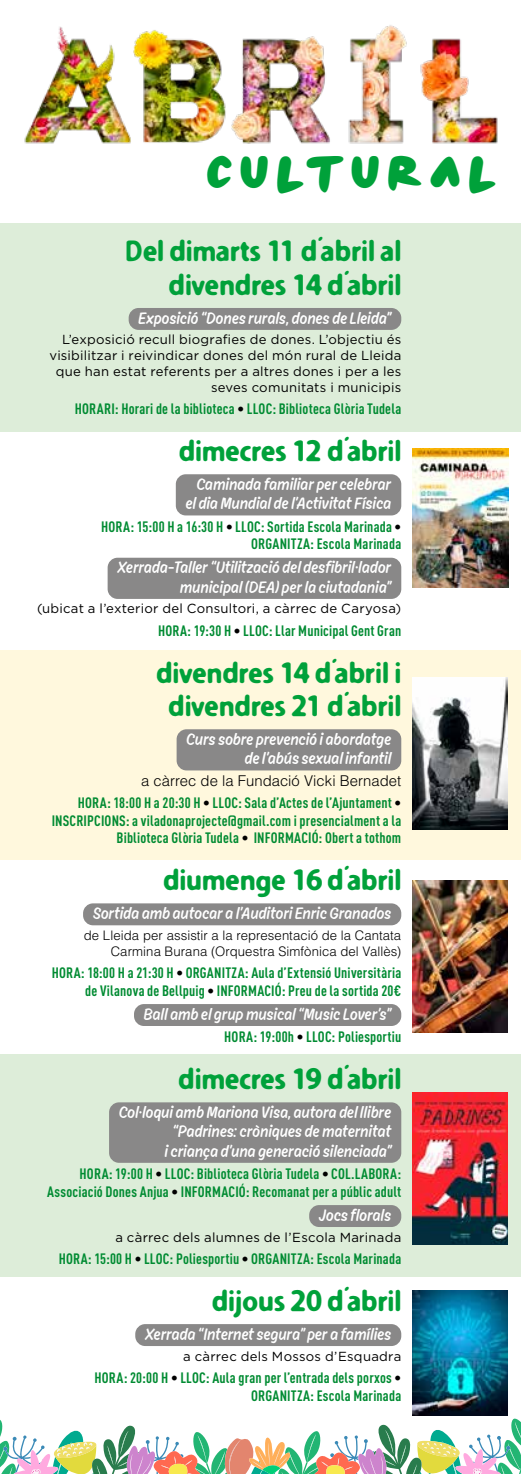
<style>
.page{position:relative;width:521px;height:1474px;background:#fff}
.page>*{position:absolute;margin:0;border:0;box-sizing:border-box;transform-origin:0 0}
.t1{font:45.85px "Yay";letter-spacing:.16em;color:#00a13a}
.t2{font:700 29.57px/33.2px "Carson Blur";letter-spacing:.01em;color:#00a13a;text-align:right}
.t3{font:100 17.5px/19.2px "Ahkio W00";letter-spacing:.01em;color:#fff;text-align:right}
.t4{font:700 14.88px/17.5px "DIN Cond";letter-spacing:.015em;color:#008b32;text-align:right}
.t5{font:300 14.88px "Helvetica LT Std";letter-spacing:.005em;color:#000}
.t6{font:13.12px/15.8px "Gotham";letter-spacing:.02em;color:#000;text-align:right}
.t7{font:300 13.12px/15.8px "Helvetica LT Std";letter-spacing:.005em;color:#000;text-align:right}
.s1{color:#000}
</style>
<div class="page">
<div style="left:0;top:223px;width:521px;height:209px;background:#ddedd9"></div>
<hr style="left:520px;top:1017px;width:1px;height:136px;background:#fff8dd">
<div style="left:0;top:650px;width:521px;height:209px;background:#fff8dd"></div>
<div style="left:0;top:1054px;width:521px;height:223px;background:#ddedd9"></div>
<div style="left:129px;top:308px;width:272px;height:22px;background:#898888;border-radius:10px"></div>
<div style="left:176px;top:474px;width:225px;height:41px;background:#898888;border-radius:10px"></div>
<div style="left:108px;top:557px;width:293px;height:42px;background:#898888;border-radius:10px"></div>
<div style="left:177px;top:729px;width:224px;height:41px;background:#898888;border-radius:10px"></div>
<div style="left:83px;top:903px;width:318px;height:22px;background:#898888;border-radius:10px"></div>
<div style="left:134px;top:1004px;width:267px;height:22px;background:#898888;border-radius:10px"></div>
<div style="left:109px;top:1102px;width:292px;height:60px;background:#898888;border-radius:10px"></div>
<div style="left:309px;top:1205px;width:92px;height:21px;background:#898888;border-radius:10px"></div>
<div style="left:135px;top:1323px;width:266px;height:22px;background:#898888;border-radius:10px"></div>
<img style="left:24px;top:25px;width:474px;height:119px">
<img style="left:413px;top:448px;width:95px;height:139px">
<img style="left:412px;top:677px;width:95px;height:152px">
<img style="left:412px;top:881px;width:95px;height:151px">
<img style="left:412px;top:1092px;width:95px;height:152px">
<img style="left:412px;top:1290px;width:95px;height:125px">
<svg style="left:0;top:1418px;width:521px;height:56px"></svg>
<h1 class="t1" style="left:206px;top:148px;width:291px">CULTURAL</h1>
<h2 class="t2" style="left:125px;top:234px;width:277px">Del dimarts 11 d’abril al divendres 14 d’abril</h2>
<p class="t3" style="left:139px;top:308px;width:254px">Exposició “Dones rurals, dones de Lleida”</p>
<p class="t6" style="left:49px;top:331px;width:353px">L’exposició recull biografies de dones. L’objectiu és visibilitzar i reivindicar dones del món rural de Lleida que han estat referents per a altres dones i per a les seves comunitats i municipis</p>
<p class="t4" style="left:75px;top:400px;width:328px">HORARI: Horari de la biblioteca <span class="s1">•</span> LLOC: Biblioteca Glòria Tudela</p>
<h2 class="t2" style="left:179px;top:434px;width:224px">dimecres 12 d’abril</h2>
<p class="t3" style="left:186px;top:474px;width:207px">Caminada familiar per celebrar el dia Mundial de l’Activitat Física</p>
<p class="t4" style="left:101px;top:517px;width:302px">HORA: 15:00 H a 16:30 H <span class="s1">•</span> LLOC: Sortida Escola Marinada <span class="s1">•<br></span>ORGANITZA: Escola Marinada</p>
<p class="t3" style="left:118px;top:558px;width:275px">Xerrada-Taller “Utilització del desfibril·lador municipal (DEA) per la ciutadania”</p>
<p class="t6" style="left:37px;top:600px;width:366px">(ubicat a l’exterior del Consultori, a càrrec de Caryosa)</p>
<p class="t4" style="left:158px;top:621px;width:245px">HORA: 19:30 H <span class="s1">•</span> LLOC: Llar Municipal Gent Gran</p>
<h2 class="t2" style="left:156px;top:655px;width:246px;text-align:center">divendres 14 d’abril i divendres 21 d’abril</h2>
<p class="t3" style="left:186px;top:729px;width:206px">Curs sobre prevenció i abordatge de l’abús sexual infantil</p>
<p class="t5" style="left:141px;top:771px;width:262px">a càrrec de la Fundació Vicki Bernadet</p>
<p class="t4" style="left:52px;top:793px;width:351px">HORA: 18:00 H a 20:30 H <span class="s1">•</span> LLOC: Sala d’Actes de l’Ajuntament <span class="s1">•<br></span>INSCRIPCIONS: a viladonaprojecte@gmail.com i presencialment a la<br>Biblioteca Glòria Tudela <span class="s1">•</span> INFORMACIÓ: Obert a tothom</p>
<h2 class="t2" style="left:163px;top:863px;width:239px">diumenge 16 d’abril</h2>
<p class="t3" style="left:93px;top:903px;width:300px">Sortida amb autocar a l’Auditori Enric Granados</p>
<p class="t7" style="left:84px;top:927px;width:319px">de Lleida per assistir a la representació de la Cantata<br>Carmina Burana (Orquestra Simfònica del Vallès)</p>
<p class="t4" style="left:52px;top:963px;width:351px">HORA: 18:00 H a 21:30 H <span class="s1">•</span> ORGANITZA: Aula d’Extensió Universitària de Vilanova de Bellpuig <span class="s1">•</span> INFORMACIÓ: Preu de la sortida 20€</p>
<p class="t3" style="left:144px;top:1004px;width:249px">Ball amb el grup musical “Music Lover’s”</p>
<p class="t4" style="left:224px;top:1027px;width:178px">HORA: 19:00h <span class="s1">•</span> LLOC: Poliesportiu</p>
<h2 class="t2" style="left:179px;top:1062px;width:224px">dimecres 19 d’abril</h2>
<p class="t3" style="left:119px;top:1102px;width:274px">Col·loqui amb Mariona Visa, autora del llibre “Padrines: cròniques de maternitat<br>i criança d’una generació silenciada”</p>
<p class="t4" style="left:47px;top:1164px;width:355px">HORA: 19:00 H <span class="s1">•</span> LLOC: Biblioteca Glòria Tudela <span class="s1">•</span> COL.LABORA:<br>Associació Dones Anjua <span class="s1">•</span> INFORMACIÓ: Recomanat per a públic adult</p>
<p class="t3" style="left:319px;top:1205px;width:74px">Jocs florals</p>
<p class="t6" style="left:115px;top:1228px;width:287px">a càrrec dels alumnes de l’Escola Marinada</p>
<p class="t4" style="left:59px;top:1249px;width:344px">HORA: 15:00 H <span class="s1">•</span> LLOC: Poliesportiu <span class="s1">•</span> ORGANITZA: Escola Marinada</p>
<h2 class="t2" style="left:212px;top:1283px;width:191px">dijous 20 d’abril</h2>
<p class="t3" style="left:145px;top:1324px;width:248px">Xerrada “Internet segura” per a famílies</p>
<p class="t6" style="left:183px;top:1347px;width:220px">a càrrec dels Mossos d’Esquadra</p>
<p class="t4" style="left:94px;top:1368px;width:308px">HORA: 20:00 H <span class="s1">•</span> LLOC: Aula gran per l’entrada dels porxos <span class="s1">•<br></span>ORGANITZA: Escola Marinada</p>
</div>
